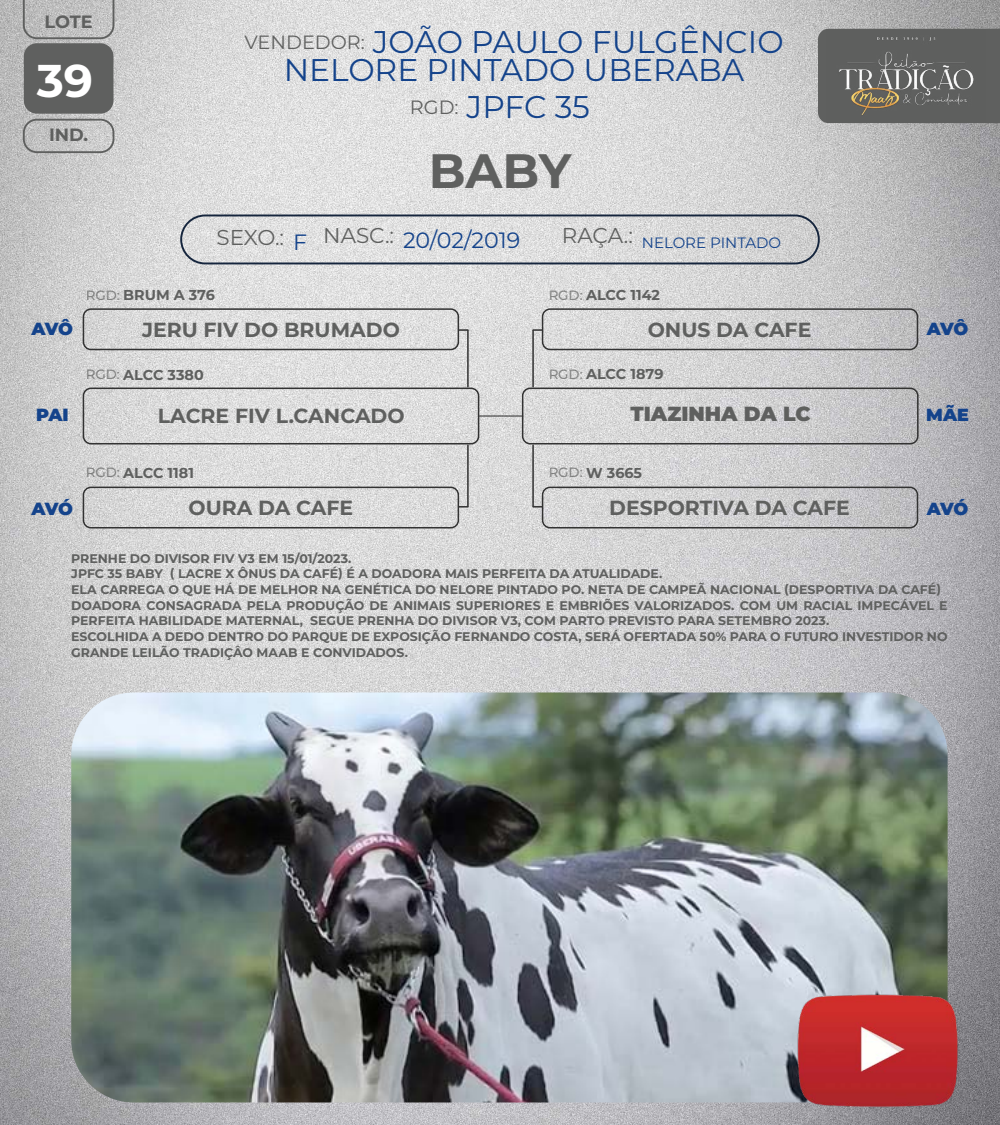
<style>
.page{position:relative;width:1000px;height:1125px;background:#fff}
.page>*{position:absolute;margin:0;border:0;box-sizing:border-box;transform-origin:0 0}
.t1{font:700 48.25px "Montserrat";color:#5f605f}
.t2{font:700 45.88px "Montserrat";color:#fff}
.t3{font:31.38px/28.1px "Montserrat";color:#14438b;text-align:center}
.t4{font:21.5px "Montserrat";color:#5f605f}
.t5{font:700 20.38px "Montserrat";color:#5f605f}
.t6{font:900 20.38px "Montserrat";color:#5f605f}
.t7{font:700 17.81px "Montserrat";color:#5f605f}
.t8{font:900 17.56px "Montserrat";letter-spacing:-.025em;color:#14438b}
.t9{font:15px "Montserrat";color:#14438b}
.t10{font:700 14.38px "Montserrat";color:#5f605f}
.t11{font:700 12.5px/15.6px "Montserrat";color:#5f605f}
.s1{font-size:19.25px;color:#5f605f}
.s2{font-size:22.19px;color:#14438b}
.s3{font-weight:500;font-size:13.44px}
</style>
<div class="page">
<img style="left:0;top:0;width:1000px;height:1125px">
<div style="left:24px;top:43px;width:89px;height:71px;background:#5f605f;border-radius:13px"></div>
<div style="left:818px;top:29px;width:182px;height:94px;background:#5f605f"></div>
<div style="left:23px;top:119px;width:91px;height:34px;border:2px solid #5f605f;border-radius:13px"></div>
<svg style="left:23px;top:0;width:91px;height:39px;background:#b8b8b8"></svg>
<img style="left:827px;top:26px;width:158px;height:101px">
<div style="left:180px;top:215px;width:640px;height:49px;border:2px solid #15253d;border-radius:24px"></div>
<hr style="left:532px;top:445px;width:2px;height:61px;background:#333">
<svg style="left:533px;top:506px;width:9px;height:2px"></svg>
<hr style="left:467px;top:445px;width:2px;height:61px;background:#333">
<svg style="left:459px;top:506px;width:9px;height:2px"></svg>
<div style="left:83px;top:487px;width:376px;height:42px;border:2px solid #333;border-radius:8px"></div>
<div style="left:542px;top:487px;width:376px;height:42px;border:2px solid #333;border-radius:8px"></div>
<hr style="left:479px;top:415px;width:44px;height:2px;background:#333">
<div style="left:83px;top:388px;width:396px;height:57px;border:2px solid #333;border-radius:8px"></div>
<div style="left:522px;top:388px;width:397px;height:57px;border:2px solid #333;border-radius:8px"></div>
<hr style="left:532px;top:330px;width:2px;height:57px;background:#333">
<svg style="left:533px;top:329px;width:9px;height:2px"></svg>
<hr style="left:467px;top:330px;width:2px;height:57px;background:#333">
<svg style="left:459px;top:329px;width:9px;height:2px"></svg>
<div style="left:83px;top:308px;width:376px;height:42px;border:2px solid #333;border-radius:8px"></div>
<div style="left:542px;top:308px;width:376px;height:42px;border:2px solid #333;border-radius:8px"></div>
<img style="left:71px;top:692px;width:877px;height:410px">
<img style="left:796px;top:993px;width:164px;height:116px">
<h3 class="t7" style="left:45px;top:9px;width:50px">LOTE</h3>
<h2 class="t2" style="left:37px;top:47px;width:58px">39</h2>
<h3 class="t7" style="left:49px;top:122px;width:41px">IND.</h3>
<h3 class="t3" style="left:245px;top:27px;width:541px"><span class="s1">VENDEDOR:</span> JOÃO PAULO FULGÊNCIO<br>NELORE PINTADO UBERABA</h3>
<h3 class="t3" style="left:410px;top:92px;width:182px"><span class="s1">RGD:</span> JPFC 35</h3>
<h1 class="t1" style="left:429px;top:136px;width:144px">BABY</h1>
<h3 class="t4" style="left:217px;top:222px;width:305px">SEXO.: <span class="s2">F</span> NASC.: <span class="s2">20/02/2019</span></h3>
<p class="t9" style="left:562px;top:232px;width:221px"><sup>RAÇA.:</sup> NELORE PINTADO</p>
<h3 class="t8" style="left:32px;top:316px;width:43px">AVÔ</h3>
<p class="t10" style="left:86px;top:285px;width:131px"><span class="s3">RGD:</span> BRUM A 376</p>
<p class="t10" style="left:548px;top:285px;width:113px"><span class="s3">RGD:</span> ALCC 1142</p>
<h3 class="t5" style="left:142px;top:315px;width:259px">JERU FIV DO BRUMADO</h3>
<h3 class="t5" style="left:648px;top:315px;width:165px">ONUS DA CAFE</h3>
<p class="t10" style="left:86px;top:364px;width:120px"><span class="s3">RGD:</span> ALCC 3380</p>
<p class="t10" style="left:548px;top:364px;width:117px"><span class="s3">RGD:</span> ALCC 1879</p>
<h3 class="t8" style="left:927px;top:316px;width:43px">AVÔ</h3>
<h3 class="t8" style="left:36px;top:402px;width:34px">PAI</h3>
<h3 class="t8" style="left:926px;top:402px;width:44px">MÃE</h3>
<h3 class="t5" style="left:158px;top:402px;width:248px">LACRE FIV L.CANCADO</h3>
<h3 class="t6" style="left:630px;top:399px;width:182px">TIAZINHA DA LC</h3>
<p class="t10" style="left:86px;top:462px;width:110px"><span class="s3">RGD:</span> ALCC 1181</p>
<p class="t10" style="left:548px;top:462px;width:95px"><span class="s3">RGD:</span> W 3665</p>
<h3 class="t8" style="left:32px;top:495px;width:43px">AVÓ</h3>
<h3 class="t8" style="left:927px;top:495px;width:43px">AVÓ</h3>
<p class="t11" style="left:71px;top:550px;width:878px">PRENHE DO DIVISOR FIV V3 EM 15/01/2023.<br>JPFC 35 BABY ( LACRE X ÔNUS DA CAFÉ) É A DOADORA MAIS PERFEITA DA ATUALIDADE.<br>ELA CARREGA O QUE HÁ DE MELHOR NA GENÉTICA DO NELORE PINTADO PO. NETA DE CAMPEÃ NACIONAL (DESPORTIVA DA CAFÉ)<br>DOADORA CONSAGRADA PELA PRODUÇÃO DE ANIMAIS SUPERIORES E EMBRIÕES VALORIZADOS. COM UM RACIAL IMPECÁVEL E PERFEITA HABILIDADE MATERNAL, SEGUE PRENHA DO DIVISOR V3, COM PARTO PREVISTO PARA SETEMBRO 2023.<br>ESCOLHIDA A DEDO DENTRO DO PARQUE DE EXPOSIÇÃO FERNANDO COSTA, SERÁ OFERTADA 50% PARA O FUTURO INVESTIDOR NO GRANDE LEILÃO TRADIÇÂO MAAB E CONVIDADOS.</p>
<h3 class="t5" style="left:189px;top:493px;width:166px">OURA DA CAFE</h3>
<h3 class="t5" style="left:609px;top:493px;width:242px">DESPORTIVA DA CAFE</h3>
</div>
